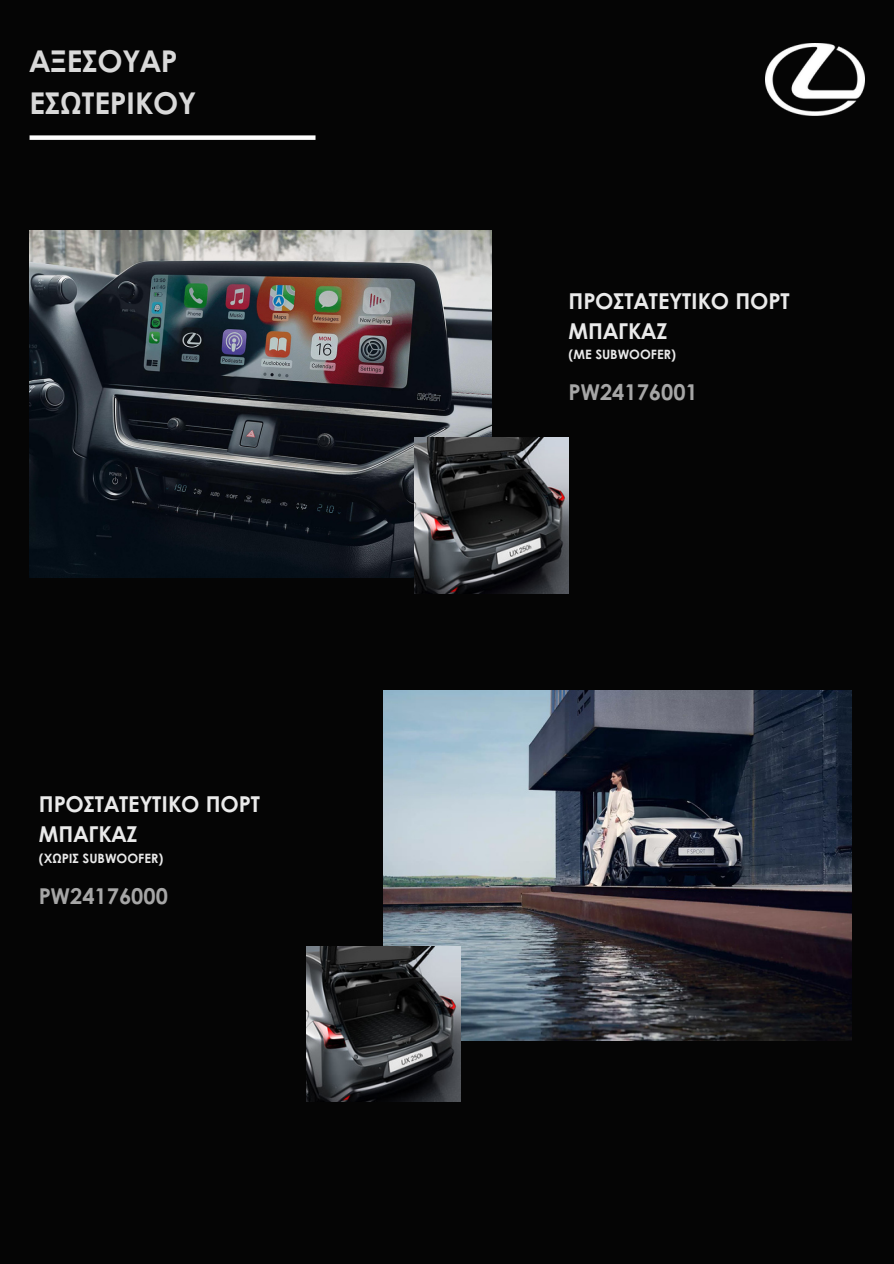
<style>
.page{position:relative;width:894px;height:1264px;background:#fff}
.page>*{position:absolute;margin:0;border:0;box-sizing:border-box;transform-origin:0 0}
.t1{font:700 30px/41.7px "Century Gothic";color:#d9d9d9}
.t2{font:700 21.9px/30px "Century Gothic";color:#eaeaea}
.t3{font:700 21.75px "Century Gothic";color:#a6a6a6}
.t4{font:700 12.9px "Century Gothic";color:#eaeaea}
</style>
<div class="page">
<div style="left:0;top:0;width:893px;height:1263px;background:#050505"></div>
<img style="left:383px;top:690px;width:467px;height:350px">
<img style="left:30px;top:230px;width:461px;height:347px">
<img style="left:414px;top:438px;width:154px;height:155px">
<div style="left:30px;top:135px;width:285px;height:5px;background:#fff"></div>
<img style="left:306px;top:947px;width:155px;height:154px">
<img style="left:765px;top:44px;width:98px;height:72px">
<p class="t1" style="left:30px;top:39px;width:168px">ΑΞΕΣΟΥΑΡ<br>ΕΣΩΤΕΡΙΚΟΥ</p>
<p class="t2" style="left:39px;top:788px;width:222px">ΠΡΟΣΤΑΤΕΥΤΙΚΟ ΠΟΡΤ</p>
<p class="t2" style="left:39px;top:818px;width:100px">ΜΠΑΓΚΑΖ</p>
<p class="t4" style="left:39px;top:848px;width:126px">(ΧΩΡΙΣ SUBWOOFER)</p>
<p class="t3" style="left:39px;top:879px;width:130px">PW24176000</p>
<p class="t2" style="left:568px;top:285px;width:222px">ΠΡΟΣΤΑΤΕΥΤΙΚΟ ΠΟΡΤ<br>ΜΠΑΓΚΑΖ</p>
<p class="t4" style="left:568px;top:345px;width:109px">(ME SUBWOOFER)</p>
<p class="t3" style="left:568px;top:375px;width:131px">PW24176001</p>
</div>
